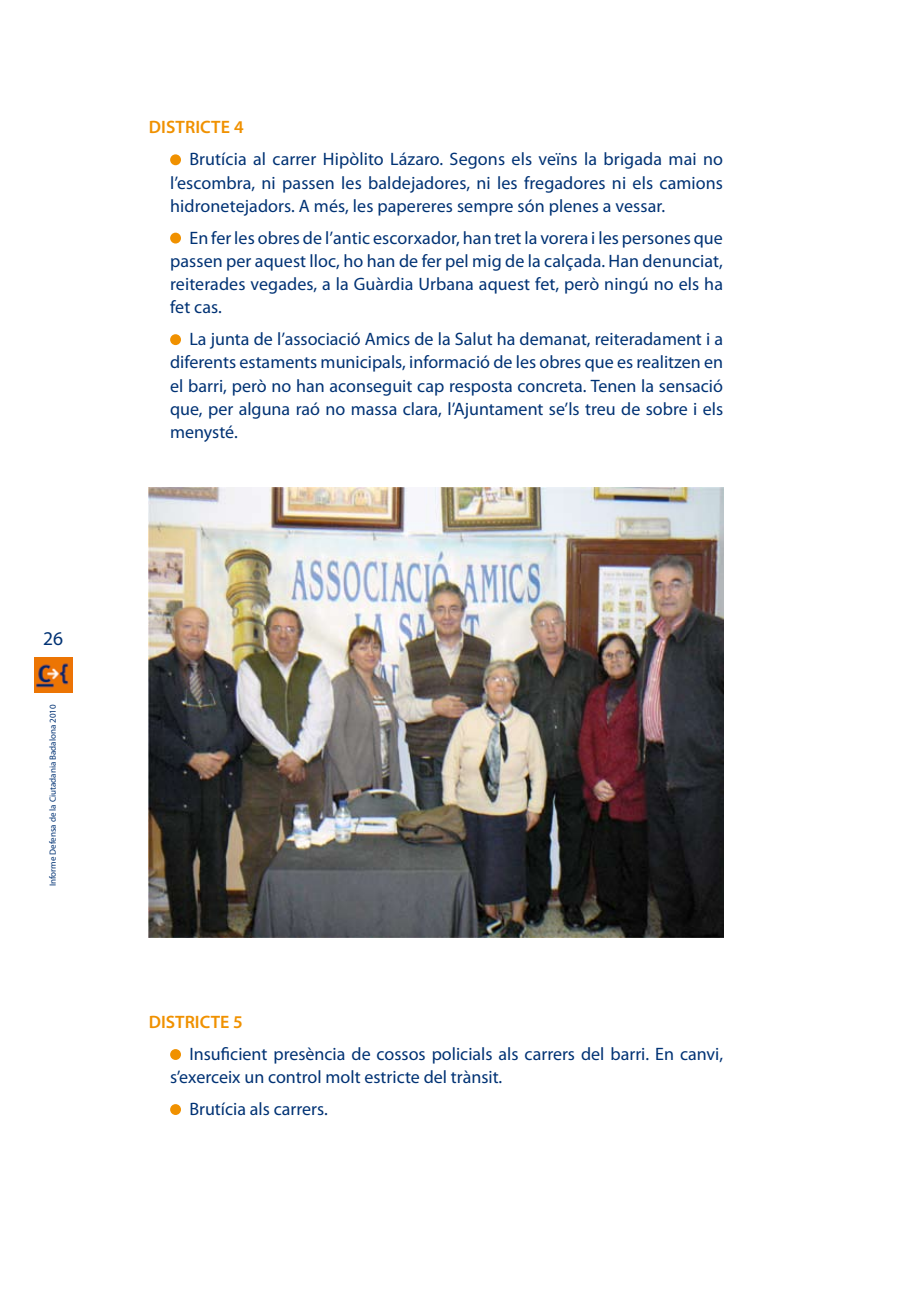
<style>
.page{position:relative;width:906px;height:1289px;background:#fff}
.page>*{position:absolute;margin:0;border:0;box-sizing:border-box;transform-origin:0 0}
.t1{font:19.5px "Myriad Pro";color:#003274}
.t2{font:18px/23.2px "Myriad Pro";color:#003274;text-align:justify}
.t3{font:600 18px "Myriad Pro";letter-spacing:.005em;color:#f09100}
.t4{font:9px "Myriad Pro";color:#003274}
</style>
<div class="page">
<img style="left:34px;top:657px;width:38px;height:35px">
<div style="left:170px;top:154px;width:11px;height:11px;background:#f09100;border-radius:50%"></div>
<div style="left:170px;top:233px;width:11px;height:10px;background:#f09100;border-radius:50%"></div>
<div style="left:170px;top:334px;width:11px;height:11px;background:#f09100;border-radius:50%"></div>
<div style="left:170px;top:1049px;width:11px;height:10px;background:#f09100;border-radius:50%"></div>
<div style="left:170px;top:1104px;width:11px;height:10px;background:#f09100;border-radius:50%"></div>
<img style="left:149px;top:487px;width:574px;height:450px">
<p class="t1" style="left:43px;top:626px;width:22px">26</p>
<p class="t4" style="left:47px;top:886px;width:183px;rotate:-90deg">Informe Defensa de la Ciutadania Badalona 2010</p>
<p class="t3" style="left:149px;top:116px;width:96px">DISTRICTE 4</p>
<p class="t2" style="left:170px;top:147px;width:554px;text-indent:19px">Brutícia al carrer Hipòlito Lázaro. Segons els veïns la brigada mai no l’escombra, ni passen les baldejadores, ni les fregadores ni els camions hidronetejadors. A més, les papereres sempre són plenes a vessar.</p>
<p class="t2" style="left:170px;top:225px;width:554px;text-indent:19px">En fer les obres de l’antic escorxador, han tret la vorera i les persones que passen per aquest lloc, ho han de fer pel mig de la calçada. Han denunciat, reiterades vegades, a la Guàrdia Urbana aquest fet, però ningú no els ha fet cas.</p>
<p class="t2" style="left:170px;top:327px;width:554px;text-indent:19px">La junta de l’associació Amics de la Salut ha demanat, reiteradament i a diferents estaments municipals, informació de les obres que es realitzen en el barri, però no han aconseguit cap resposta concreta. Tenen la sensació que, per alguna raó no massa clara, l’Ajuntament se’ls treu de sobre i els menysté.</p>
<p class="t3" style="left:149px;top:1010px;width:95px">DISTRICTE 5</p>
<p class="t2" style="left:170px;top:1041px;width:554px;text-indent:19px">Insuficient presència de cossos policials als carrers del barri. En canvi, s’exerceix un control molt estricte del trànsit.</p>
<p class="t2" style="left:189px;top:1096px;width:140px">Brutícia als carrers.</p>
</div>
